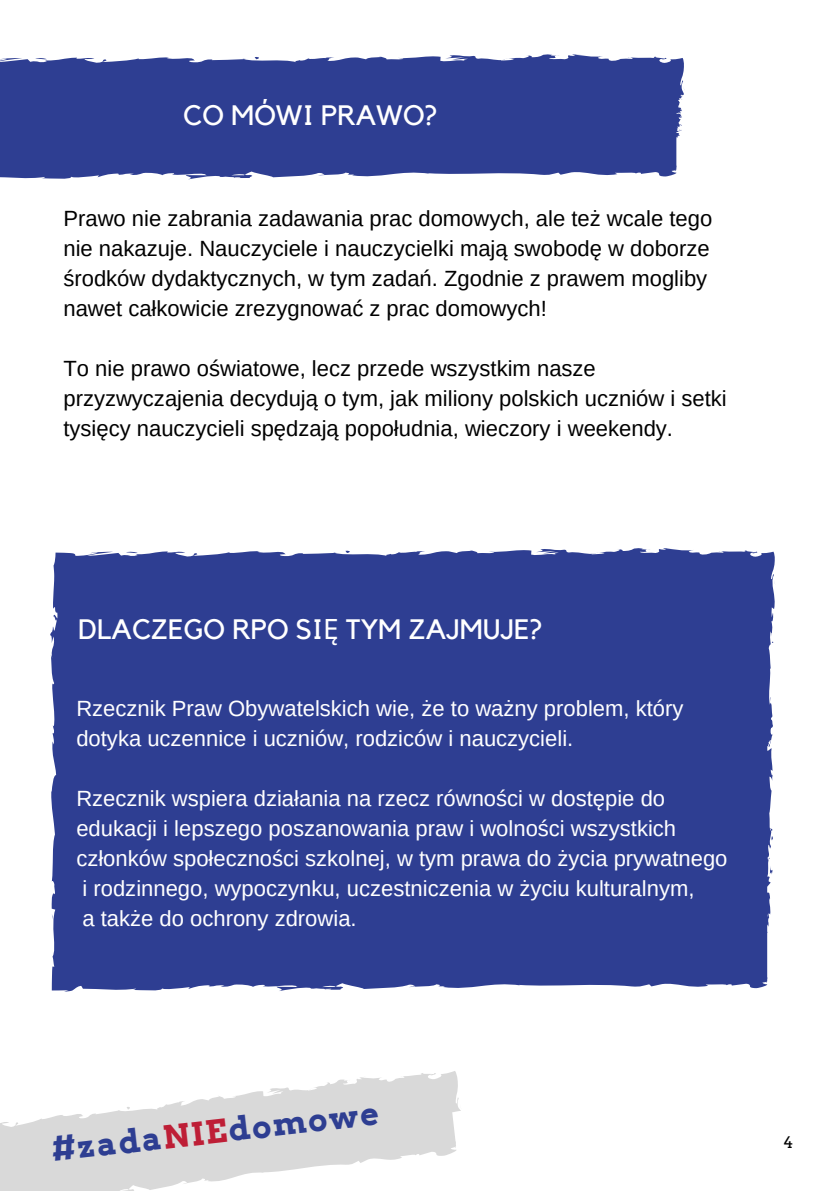
<style>
.page{position:relative;width:839px;height:1191px;background:#fff}
.page>*{position:absolute;margin:0;border:0;box-sizing:border-box;transform-origin:0 0}
.t1{font:700 32px "Arvo";color:#2e3e92}
.t2{font:28px "Kollektif";color:#fff}
.t3{font:22px/30px "Arimo";color:#000}
.t4{font:22px/30px "Arimo";color:#fff}
.t5{font:16px "Arvo";color:#000}
.s1{font-family:"Noto Sans"}
.s2{color:#be1e36}
</style>
<div class="page">
<svg style="left:0;top:54px;width:685px;height:126px;background:#3f4e9b"></svg>
<div style="left:50px;top:548px;width:725px;height:444px;background:#2e3e92"></div>
<svg style="left:0;top:1071px;width:461px;height:120px;fill:#d9d9d9"></svg>
<p class="t2" style="left:183px;top:102px;width:256px">CO MÓWI PRAWO?</p>
<p class="t3" style="left:63px;top:204px;width:650px">Prawo nie zabrania zadawania prac domowych, ale też wcale tego nie nakazuje. Nauczyciele i nauczycielki mają swobodę w doborze środków dydaktycznych, w tym zadań. Zgodnie z prawem mogliby nawet całkowicie zrezygnować z prac domowych!</p>
<p class="t3" style="left:63px;top:354px;width:665px">To nie prawo oświatowe, lecz przede wszystkim nasze przyzwyczajenia decydują o tym, jak miliony polskich uczniów i setki tysięcy nauczycieli spędzają popołudnia, wieczory i weekendy.</p>
<p class="t2" style="left:78px;top:616px;width:466px">DLACZEGO RPO SI<span class="s1">Ę</span> TYM ZAJMUJE?</p>
<p class="t4" style="left:76px;top:693px;width:608px">Rzecznik Praw Obywatelskich wie, że to ważny problem, który dotyka uczennice i uczniów, rodziców i nauczycieli.</p>
<p class="t4" style="left:76px;top:783px;width:652px">Rzecznik wspiera działania na rzecz równości w dostępie do edukacji i lepszego poszanowania praw i wolności wszystkich członków społeczności szkolnej, w tym prawa do życia prywatnego i rodzinnego, wypoczynku, uczestniczenia w życiu kulturalnym,<br>a także do ochrony zdrowia.</p>
<h1 class="t1" style="left:50px;top:1129px;width:330px;rotate:-6deg">#zada<span class="s2">NIE</span>domowe</h1>
<p class="t5" style="left:783px;top:1133px;width:11px">4</p>
</div>
